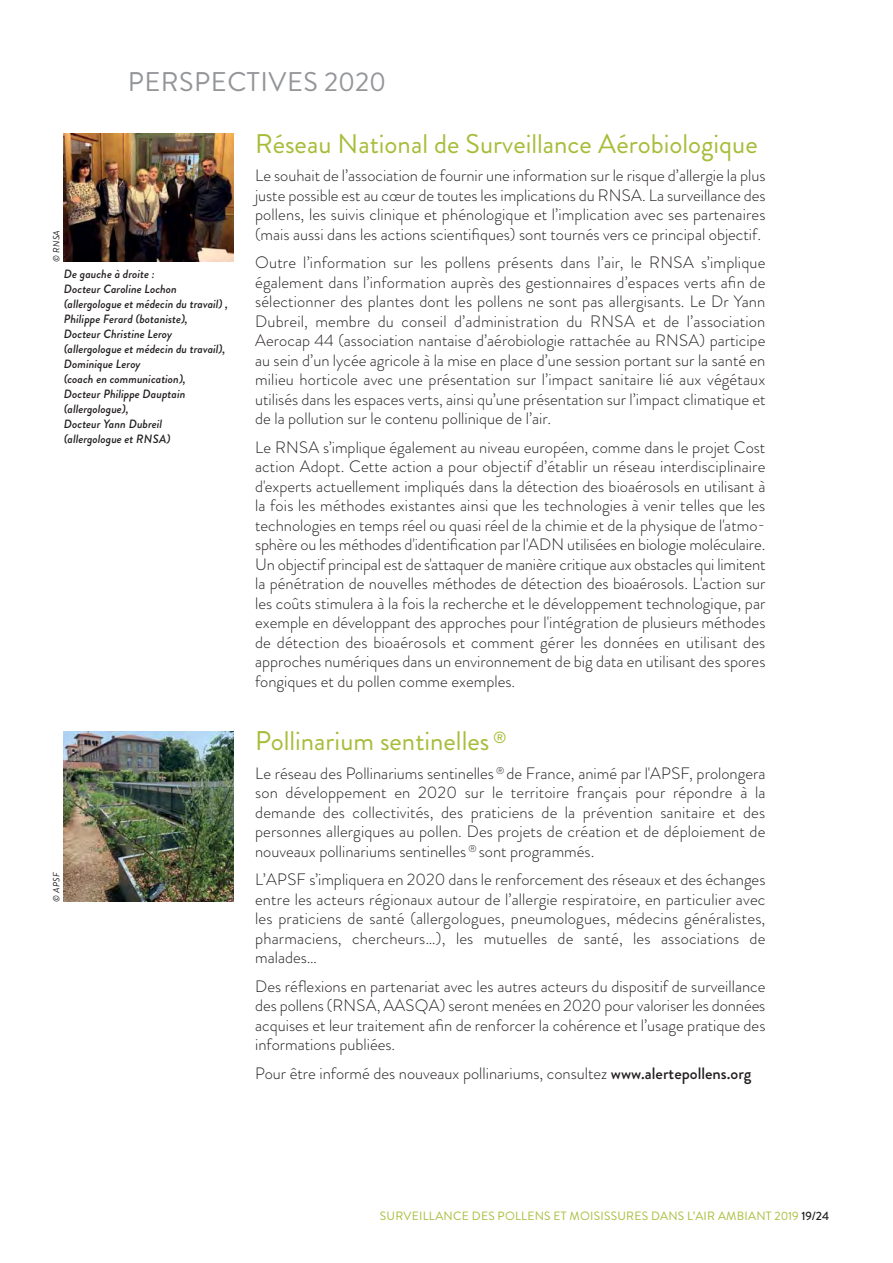
<style>
.page{position:relative;width:893px;height:1263px;background:#fff}
.page>*{position:absolute;margin:0;border:0;box-sizing:border-box;transform-origin:0 0}
.t1{font:27px "Brandon Grotesque";color:#a7bd39}
.t2{font:27px "Brandon Grotesque";letter-spacing:.02em;color:#939598}
.t3{font:300 16.5px/19.5px "Brandon Grotesque";color:#231f20;text-align:justify}
.t4{font:italic 500 12px/15px "Brandon Grotesque";color:#231f20}
.t5{font:12px "Brandon Grotesque";letter-spacing:.02em;color:#a7bd39}
.t6{font:italic 9px "Brandon Grotesque";letter-spacing:.02em;color:#231f20}
.s1{font-weight:500}
.s2{font-weight:500;color:#231f20}
</style>
<div class="page">
<img style="left:64px;top:134px;width:170px;height:127px">
<img style="left:64px;top:731px;width:170px;height:170px">
<h1 class="t2" style="left:128px;top:72px;width:260px">PERSPECTIVES 2020</h1>
<p class="t6" style="left:53px;top:261px;width:33px;rotate:-90deg">© RNSA</p>
<p class="t4" style="left:64px;top:268px;width:166px">De gauche à droite :<br>Docteur Caroline Lochon (allergologue et médecin du travail) ,<br>Philippe Ferard (botaniste),<br>Docteur Christine Leroy (allergologue et médecin du travail),<br>Dominique Leroy<br>(coach en communication),<br>Docteur Philippe Dauptain (allergologue),<br>Docteur Yann Dubreil<br>(allergologue et RNSA)</p>
<p class="t6" style="left:53px;top:901px;width:31px;rotate:-90deg">© APSF</p>
<h1 class="t1" style="left:255px;top:134px;width:504px">Réseau National de Surveillance Aérobiologique</h1>
<p class="t3" style="left:255px;top:168px;width:512px">Le souhait de l’association de fournir une information sur le risque d’allergie la plus juste possible est au cœur de toutes les implications du RNSA. La surveillance des pollens, les suivis clinique et phénologique et l’implication avec ses partenaires (mais aussi dans les actions scientifiques) sont tournés vers ce principal objectif.</p>
<p class="t3" style="left:255px;top:255px;width:512px">Outre l’information sur les pollens présents dans l’air, le RNSA s’implique également dans l’information auprès des gestionnaires d’espaces verts afin de sélectionner des plantes dont les pollens ne sont pas allergisants. Le Dr Yann Dubreil, membre du conseil d’administration du RNSA et de l’association Aerocap 44 (association nantaise d’aérobiologie rattachée au RNSA) participe au sein d’un lycée agricole à la mise en place d’une session portant sur la santé en milieu horticole avec une présentation sur l’impact sanitaire lié aux végétaux utilisés dans les espaces verts, ainsi qu’une présentation sur l’impact climatique et de la pollution sur le contenu pollinique de l’air.</p>
<p class="t3" style="left:255px;top:439px;width:512px">Le RNSA s’implique également au niveau européen, comme dans le projet Cost action Adopt. Cette action a pour objectif d’établir un réseau interdisciplinaire d'experts actuellement impliqués dans la détection des bioaérosols en utilisant à la fois les méthodes existantes ainsi que les technologies à venir telles que les technologies en temps réel ou quasi réel de la chimie et de la physique de l'atmo&shy;sphère ou les méthodes d'identification par l'ADN utilisées en biologie moléculaire.<br>Un objectif principal est de s'attaquer de manière critique aux obstacles qui limitent la pénétration de nouvelles méthodes de détection des bioaérosols. L'action sur les coûts stimulera à la fois la recherche et le développement technologique, par exemple en développant des approches pour l'intégration de plusieurs méthodes de détection des bioaérosols et comment gérer les données en utilisant des approches numériques dans un environnement de big data en utilisant des spores fongiques et du pollen comme exemples.</p>
<h1 class="t1" style="left:255px;top:731px;width:253px">Pollinarium sentinelles <sup>®</sup></h1>
<p class="t3" style="left:255px;top:765px;width:512px">Le réseau des Pollinariums sentinelles <sup>®</sup> de France, animé par l'APSF, prolongera son développement en 2020 sur le territoire français pour répondre à la demande des collectivités, des praticiens de la prévention sanitaire et des personnes allergiques au pollen. Des projets de création et de déploiement de nouveaux pollinariums sentinelles <sup>®</sup> sont programmés.</p>
<p class="t3" style="left:255px;top:872px;width:512px">L’APSF s’impliquera en 2020 dans le renforcement des réseaux et des échanges entre les acteurs régionaux autour de l’allergie respiratoire, en particulier avec les praticiens de santé (allergologues, pneumologues, médecins généralistes, pharmaciens, chercheurs…), les mutuelles de santé, les associations de malades…</p>
<p class="t3" style="left:255px;top:978px;width:512px">Des réflexions en partenariat avec les autres acteurs du dispositif de surveillance des pollens (RNSA, AASQA) seront menées en 2020 pour valoriser les données acquises et leur traitement afin de renforcer la cohérence et l’usage pratique des informations publiées.</p>
<p class="t3" style="left:255px;top:1065px;width:498px">Pour être informé des nouveaux pollinariums, consultez <span class="s1">www.alertepollens.org</span></p>
<p class="t5" style="left:380px;top:1212px;width:451px">SURVEILLANCE DES POLLENS ET MOISISSURES DANS L’AIR AMBIANT 2019 <span class="s2">19/24</span></p>
</div>
